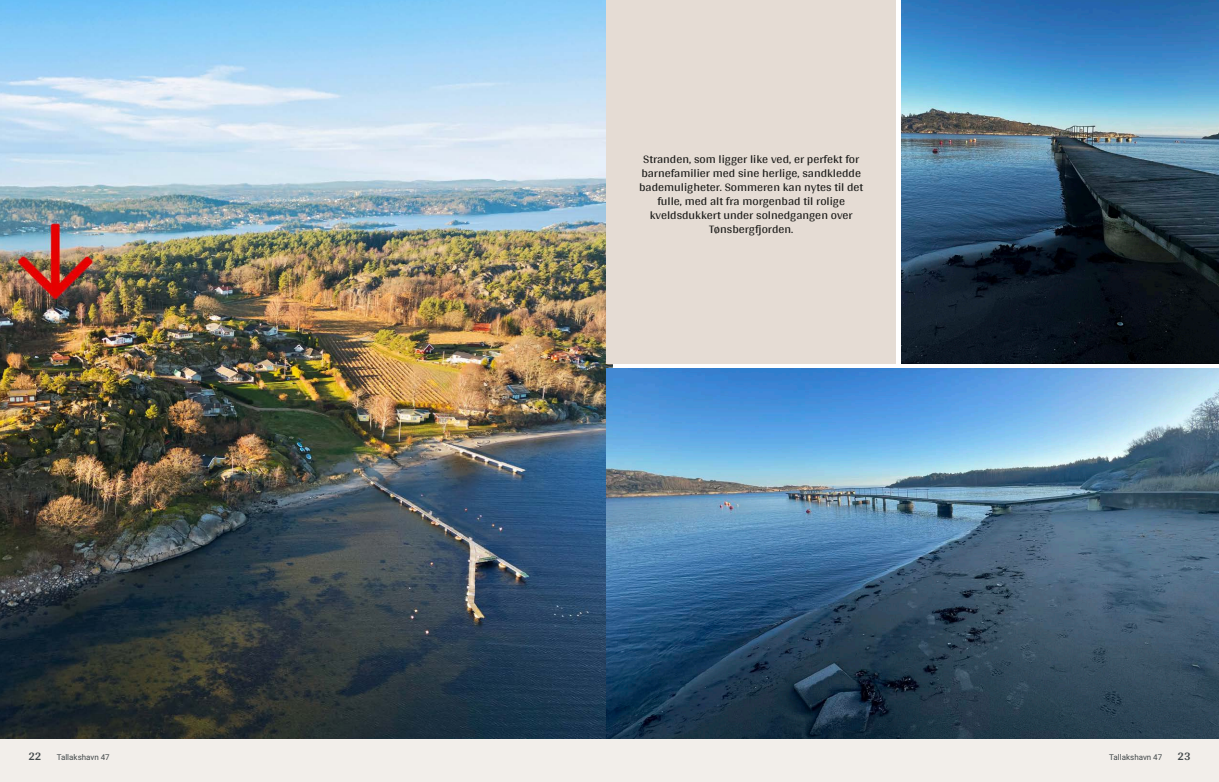
<style>
.page{position:relative;width:1219px;height:782px;background:#fff}
.page>*{position:absolute;margin:0;border:0;box-sizing:border-box;transform-origin:0 0}
.t1{font:12px/14px "Arya";color:#1d1d1b;text-align:center}
.t2{font:700 12px "Arya";color:#414749}
.t3{font:8px "Roboto Vitec";color:#414749}
</style>
<div class="page">
<img style="left:0;top:0;width:612px;height:739px">
<div style="left:0;top:739px;width:612px;height:42px;background:#f2eeea"></div>
<img style="left:607px;top:369px;width:612px;height:370px">
<img style="left:901px;top:0;width:318px;height:363px">
<div style="left:607px;top:739px;width:612px;height:42px;background:#f2eeea"></div>
<div style="left:607px;top:0;width:289px;height:363px;background:#e5dcd4"></div>
<p class="t1" style="left:639px;top:151px;width:226px">Stranden, som ligger like ved, er perfekt for barnefamilier med sine herlige, sandkledde bademuligheter. Sommeren kan nytes til det fulle, med alt fra morgenbad til rolige kveldsdukkert under solnedgangen over Tønsbergfjorden.</p>
<p class="t2" style="left:28px;top:749px;width:15px">22</p>
<p class="t3" style="left:57px;top:751px;width:55px">Tallakshavn 47</p>
<p class="t3" style="left:1109px;top:751px;width:55px">Tallakshavn 47</p>
<p class="t2" style="left:1177px;top:749px;width:15px">23</p>
</div>
